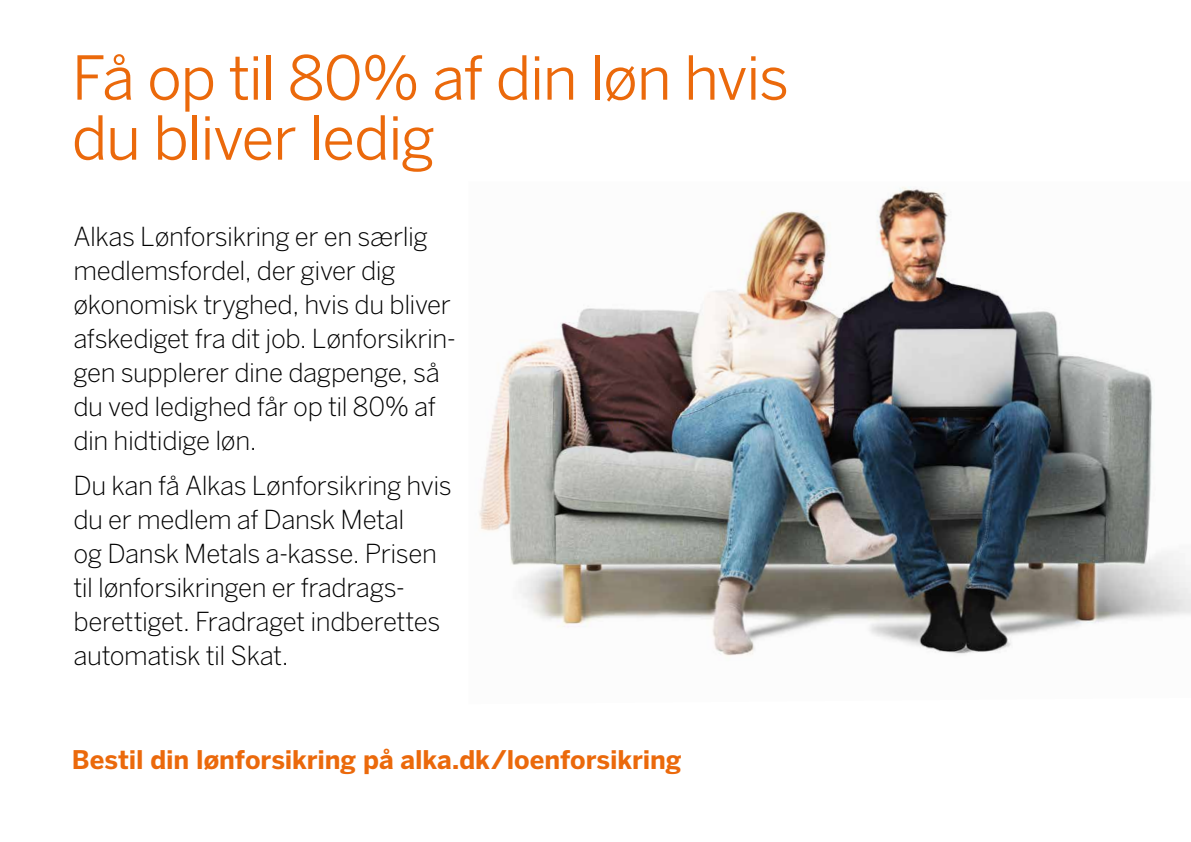
<style>
.page{position:relative;width:1191px;height:842px;background:#fff}
.page>*{position:absolute;margin:0;border:0;box-sizing:border-box;transform-origin:0 0}
.t1{font:60px/60px "Benton Sans";letter-spacing:-.025em;color:#eb690b}
.t2{font:300 26px/34px "Benton Sans";letter-spacing:-.015em;color:#000}
.t3{font:700 25.6px "Benton Sans";letter-spacing:-.005em;color:#eb690b}
</style>
<div class="page">
<img style="left:479px;top:187px;width:712px;height:470px">
<h1 class="t1" style="left:72px;top:47px;width:719px">Få op til 80% af din løn hvis du bliver ledig</h1>
<p class="t2" style="left:73px;top:219px;width:384px">Alkas Lønforsikring er en særlig medlemsfordel, der giver dig økonomisk tryghed, hvis du bliver afskediget fra dit job. Lønforsikrin&shy;gen supplerer dine dagpenge, så du ved ledighed får op til 80% af din hidtidige løn.</p>
<p class="t2" style="left:73px;top:468px;width:380px">Du kan få Alkas Lønforsikring hvis du er medlem af Dansk Metal<br>og Dansk Metals a-kasse. Prisen til lønforsikringen er fradrags&shy;berettiget. Fradraget indberettes automatisk til Skat.</p>
<p class="t3" style="left:72px;top:744px;width:611px">Bestil din lønforsikring på alka.dk/loenforsikring</p>
</div>
